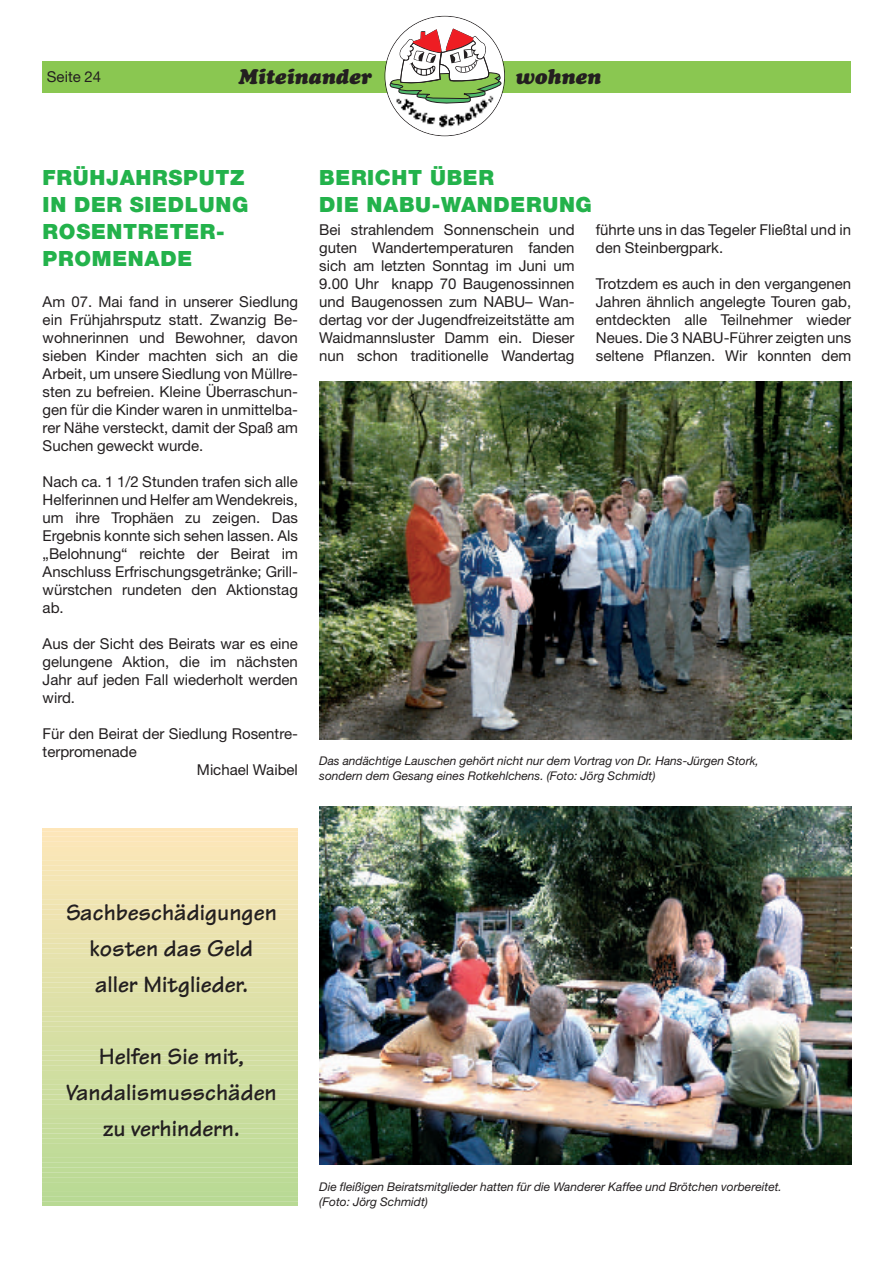
<style>
.page{position:relative;width:895px;height:1265px;background:#fff}
.page>*{position:absolute;margin:0;border:0;box-sizing:border-box;transform-origin:0 0}
.t1{font:700 24px/36px "Tekton";color:#231f20;text-align:center}
.t2{font:900 21px/27px "Helvetica Neue";letter-spacing:.035em;color:#23b24b}
.t3{font:italic 900 21px "Cooper";color:#231f20}
.t4{font:15px/18px "Helvetica Neue";color:#231f20;text-align:justify}
.t5{font:italic 12px/15px "Helvetica Neue";color:#231f20}
</style>
<div class="page">
<img style="left:42px;top:15px;width:810px;height:1191px">
<p class="t4" style="left:47px;top:69px;width:56px">Seite 24</p>
<h2 class="t3" style="left:238px;top:69px;width:135px">Miteinander</h2>
<h2 class="t3" style="left:515px;top:69px;width:87px">wohnen</h2>
<h2 class="t2" style="left:43px;top:166px;width:207px">FRÜHJAHRSPUTZ<br>IN DER SIEDLUNG<br>ROSENTRETER-<br>PROMENADE</h2>
<p class="t4" style="left:43px;top:294px;width:257px">Am 07. Mai fand in unserer Siedlung ein Frühjahrsputz statt. Zwanzig Be&shy;wohnerinnen und Bewohner, davon sieben Kinder machten sich an die Arbeit, um unsere Siedlung von Müllre&shy;sten zu befreien. Kleine Überraschun&shy;gen für die Kinder waren in unmittelba&shy;rer Nähe versteckt, damit der Spaß am Suchen geweckt wurde.</p>
<p class="t4" style="left:43px;top:474px;width:257px">Nach ca. 1 1/2 Stunden trafen sich alle Helferinnen und Helfer am Wendekreis, um ihre Trophäen zu zeigen. Das Ergebnis konnte sich sehen lassen. Als „Belohnung“ reichte der Beirat im Anschluss Erfrischungsgetränke; Grill&shy;würstchen rundeten den Aktionstag ab.</p>
<p class="t4" style="left:43px;top:636px;width:257px">Aus der Sicht des Beirats war es eine gelungene Aktion, die im nächsten Jahr auf jeden Fall wiederholt werden wird.</p>
<p class="t4" style="left:43px;top:726px;width:257px">Für den Beirat der Siedlung Rosentre-</p>
<p class="t4" style="left:43px;top:744px;width:96px">terpromenade</p>
<p class="t4" style="left:197px;top:762px;width:102px">Michael Waibel</p>
<h2 class="t2" style="left:319px;top:166px;width:274px">BERICHT ÜBER<br>DIE NABU-WANDERUNG</h2>
<p class="t4" style="left:319px;top:222px;width:257px">Bei strahlendem Sonnenschein und guten Wandertemperaturen fanden sich am letzten Sonntag im Juni um 9.00 Uhr knapp 70 Baugenossinnen und Baugenossen zum NABU– Wan&shy;dertag vor der Jugendfreizeitstätte am Waidmannsluster Damm ein. Dieser nun schon traditionelle Wandertag</p>
<p class="t4" style="left:595px;top:222px;width:257px">führte uns in das Tegeler Fließtal und in den Steinbergpark.</p>
<p class="t4" style="left:595px;top:276px;width:257px">Trotzdem es auch in den vergangenen Jahren ähnlich angelegte Touren gab, entdeckten alle Teilnehmer wieder Neues. Die 3 NABU-Führer zeigten uns seltene Pflanzen. Wir konnten dem</p>
<p class="t5" style="left:319px;top:755px;width:441px">Das andächtige Lauschen gehört nicht nur dem Vortrag von Dr. Hans-Jürgen Stork, sondern dem Gesang eines Rotkehlchens. (Foto: Jörg Schmidt)</p>
<h1 class="t1" style="left:66px;top:897px;width:212px">Sachbeschädigungen kosten das Geld aller Mitglieder.</h1>
<h1 class="t1" style="left:66px;top:1041px;width:212px">Helfen Sie mit,<br>Vandalismusschäden zu verhindern.</h1>
<p class="t5" style="left:319px;top:1180px;width:464px">Die fleißigen Beiratsmitglieder hatten für die Wanderer Kaffee und Brötchen vorbereitet. (Foto: Jörg Schmidt)</p>
</div>
